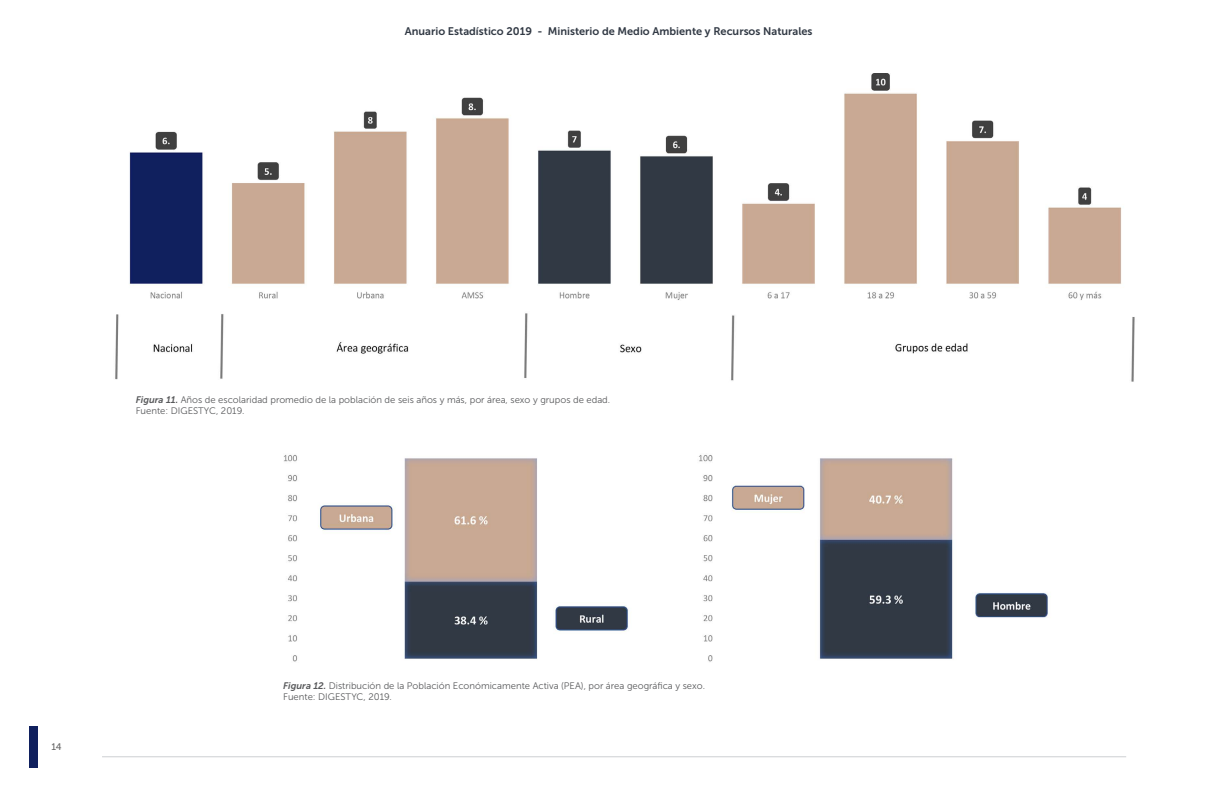
<style>
.page{position:relative;width:1224px;height:792px;background:#fff}
.page>*{position:absolute;margin:0;border:0;box-sizing:border-box;transform-origin:0 0}
.t1{font:11px "Museo Sans 700";color:#313944}
.t2{font:9.5px/11px "Museo Sans 300";color:#58595b}
.t3{font:9.5px "Museo Sans 500";color:#666}
.s1{font-family:"Museo Sans 700";font-style:italic}
</style>
<div class="page">
<div style="left:29px;top:727px;width:9px;height:41px;background:#10205e"></div>
<hr style="left:102px;top:756px;width:1024px;height:1px;background:#313944">
<img style="left:115px;top:73px;width:1020px;height:589px">
<div style="left:94px;top:393px;width:516px;height:41px;background:#fff"></div>
<p class="t1" style="left:405px;top:25px;width:409px">Anuario Estadístico 2019 - Ministerio de Medio Ambiente y Recursos Naturales</p>
<p class="t2" style="left:136px;top:394px;width:476px"><span class="s1">Figura 11.</span> Años de escolaridad promedio de la población de seis años y más, por área, sexo y grupos de edad.<br>Fuente: DIGESTYC, 2019.</p>
<p class="t3" style="left:51px;top:742px;width:12px">14</p>
<p class="t2" style="left:283px;top:681px;width:423px"><span class="s1">Figura 12.</span> Distribución de la Población Económicamente Activa (PEA), por área geográfica y sexo.<br>Fuente: DIGESTYC, 2019.</p>
</div>
